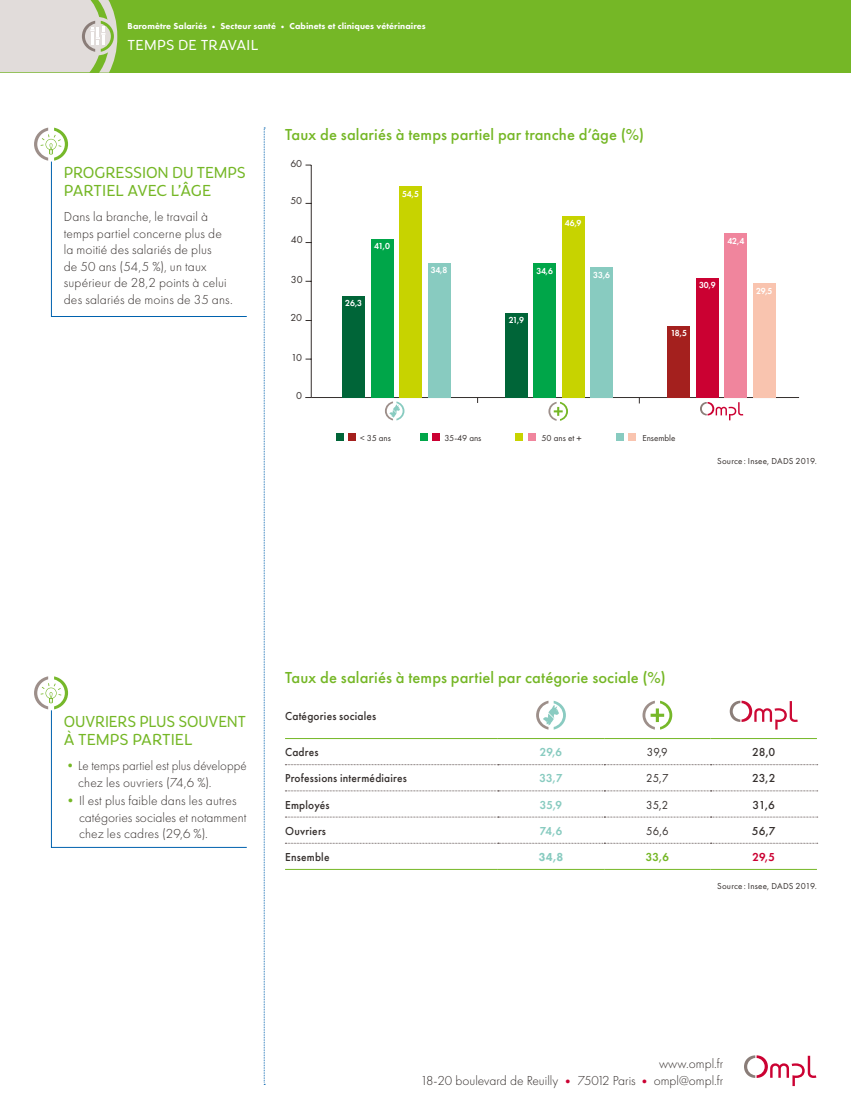
<style>
.page{position:relative;width:851px;height:1106px;background:#fff}
.page>*{position:absolute;margin:0;border:0;box-sizing:border-box;transform-origin:0 0}
.t1{font:500 16.5px "Futura PT";letter-spacing:.005em;color:#75b726}
.t2{font:300 16.5px/18px "Congenial";letter-spacing:-.01em;color:#75b726}
.t3{font:300 16.5px/18px "Congenial";letter-spacing:-.01em;color:#75b726;scale:.96 1}
.t4{font:300 15px "Congenial";letter-spacing:.01em;color:#fff}
.t5{font:300 13.5px/16.5px "Futura PT";letter-spacing:.01em;color:#352f2d}
.t6{font:300 13.5px/16.5px "Futura PT";letter-spacing:.01em;color:#352f2d;scale:.96 1}
.t7{font:500 12px "Futura PT";letter-spacing:.02em;color:#352f2d;scale:.95 1}
.t8{font:600 12px "Futura PT";letter-spacing:.005em;color:#88cbc0;scale:.95 1}
.t9{font:12px "Futura PT";color:#352f2d;scale:.95 1}
.t10{font:500 12px "Futura PT";letter-spacing:.02em;color:#352f2d}
.t11{font:800 12px "Futura PT";color:#88cbc0;scale:.95 1}
.t12{font:600 12px "Futura PT";color:#75b726;scale:.95 1}
.t13{font:600 12px "Futura PT";color:#cb0132;scale:.95 1}
.t14{font:10.5px "Futura PT";color:#352f2d}
.t15{font:800 9px "Futura PT";letter-spacing:.01em;color:#fff}
.t16{font:600 9px "Futura PT";letter-spacing:-.025em;color:#fff;scale:.95 1}
.t17{font:9px "Futura PT";letter-spacing:.025em;color:#352f2d}
.t18{font:9px "Futura PT";letter-spacing:.005em;color:#352f2d}
.s1{font-size:10.5px}
.s2{color:#75b726}
.s3{color:#cb0132}
</style>
<div class="page">
<div style="left:0;top:0;width:850px;height:72px;background:#75b726"></div>
<svg style="left:264px;top:128px;width:1px;height:957px"></svg>
<svg style="left:744px;top:1055px;width:72px;height:31px"></svg>
<svg style="left:0;top:0;width:117px;height:73px;background:#d7d8cb"></svg>
<hr style="left:311px;top:397px;width:488px;height:1px;background:#352f2d">
<hr style="left:311px;top:165px;width:1px;height:232px;background:#352f2d">
<div style="left:427px;top:263px;width:23px;height:134px;background:#88cbc0"></div>
<div style="left:590px;top:267px;width:23px;height:130px;background:#88cbc0"></div>
<div style="left:752px;top:283px;width:23px;height:114px;background:#f9c4af"></div>
<div style="left:399px;top:186px;width:23px;height:211px;background:#c7d300"></div>
<div style="left:561px;top:216px;width:23px;height:181px;background:#c7d300"></div>
<div style="left:724px;top:233px;width:23px;height:164px;background:#f0859d"></div>
<div style="left:371px;top:239px;width:22px;height:158px;background:#00a649"></div>
<div style="left:533px;top:263px;width:23px;height:134px;background:#00a649"></div>
<div style="left:695px;top:278px;width:23px;height:119px;background:#cb0132"></div>
<div style="left:342px;top:296px;width:23px;height:101px;background:#006538"></div>
<div style="left:505px;top:313px;width:22px;height:84px;background:#006538"></div>
<div style="left:667px;top:326px;width:23px;height:71px;background:#a4201e"></div>
<div style="left:515px;top:433px;width:7px;height:7px;background:#c7d300"></div>
<div style="left:420px;top:433px;width:7px;height:7px;background:#00a649"></div>
<div style="left:336px;top:433px;width:7px;height:7px;background:#006538"></div>
<div style="left:528px;top:433px;width:7px;height:7px;background:#f0859d"></div>
<div style="left:616px;top:433px;width:7px;height:7px;background:#88cbc0"></div>
<div style="left:628px;top:433px;width:8px;height:7px;background:#f9c4af"></div>
<div style="left:432px;top:433px;width:7px;height:7px;background:#cb0132"></div>
<div style="left:348px;top:433px;width:8px;height:7px;background:#a4201e"></div>
<svg style="left:548px;top:402px;width:20px;height:19px"></svg>
<svg style="left:385px;top:401px;width:19px;height:19px"></svg>
<svg style="left:700px;top:402px;width:43px;height:18px"></svg>
<svg style="left:285px;top:764px;width:532px;height:1px"></svg>
<svg style="left:285px;top:790px;width:532px;height:1px"></svg>
<svg style="left:285px;top:816px;width:532px;height:1px"></svg>
<hr style="left:285px;top:738px;width:212px;height:1px;background:#75b726">
<svg style="left:285px;top:843px;width:532px;height:1px"></svg>
<hr style="left:285px;top:869px;width:212px;height:1px;background:#75b726">
<hr style="left:497px;top:869px;width:107px;height:1px;background:#75b726">
<hr style="left:604px;top:869px;width:106px;height:1px;background:#75b726">
<hr style="left:710px;top:869px;width:106px;height:1px;background:#75b726">
<hr style="left:710px;top:738px;width:106px;height:1px;background:#75b726">
<hr style="left:497px;top:738px;width:107px;height:1px;background:#75b726">
<hr style="left:604px;top:738px;width:106px;height:1px;background:#75b726">
<svg style="left:536px;top:700px;width:30px;height:29px"></svg>
<svg style="left:642px;top:700px;width:30px;height:29px"></svg>
<svg style="left:729px;top:700px;width:68px;height:29px"></svg>
<svg style="left:34px;top:128px;width:213px;height:189px"></svg>
<svg style="left:34px;top:676px;width:213px;height:172px"></svg>
<p class="t15" style="left:128px;top:20px;width:300px">Baromètre Salariés • Secteur santé • Cabinets et cliniques vétérinaires</p>
<p class="t4" style="left:128px;top:36px;width:132px">TEMPS DE TRAVAIL</p>
<p class="t2" style="left:64px;top:164px;width:183px">PROGRESSION DU TEMPS<br>PARTIEL AVEC L’ÂGE</p>
<p class="t5" style="left:64px;top:209px;width:170px">Dans la branche, le travail à temps partiel concerne plus de la moitié des salariés de plus<br>de 50 ans (54,5 %), un taux supérieur de 28,2 points à celui des salariés de moins de 35 ans.</p>
<p class="t1" style="left:285px;top:125px;width:360px">Taux de salariés à temps partiel par tranche d’âge (%)</p>
<p class="t14" style="left:290px;top:157px;width:13px">60</p>
<p class="t14" style="left:290px;top:194px;width:13px">50</p>
<p class="t14" style="left:291px;top:233px;width:13px">40</p>
<p class="t14" style="left:291px;top:273px;width:13px">30</p>
<p class="t14" style="left:290px;top:311px;width:13px">20</p>
<p class="t14" style="left:291px;top:351px;width:13px">10</p>
<p class="t14" style="left:296px;top:389px;width:7px">0</p>
<p class="t16" style="left:402px;top:188px;width:19px">54,5</p>
<p class="t16" style="left:374px;top:241px;width:18px">41,0</p>
<p class="t16" style="left:345px;top:297px;width:19px">26,3</p>
<p class="t16" style="left:430px;top:265px;width:19px">34,8</p>
<p class="t16" style="left:564px;top:218px;width:19px">46,9</p>
<p class="t16" style="left:536px;top:265px;width:19px">34,6</p>
<p class="t16" style="left:508px;top:315px;width:18px">21,9</p>
<p class="t16" style="left:593px;top:269px;width:19px">33,6</p>
<p class="t16" style="left:727px;top:235px;width:19px">42,4</p>
<p class="t16" style="left:699px;top:280px;width:19px">30,9</p>
<p class="t16" style="left:670px;top:328px;width:18px">18,5</p>
<p class="t16" style="left:756px;top:285px;width:19px">29,5</p>
<p class="t18" style="left:360px;top:432px;width:32px">&lt; 35 ans</p>
<p class="t18" style="left:444px;top:432px;width:38px">35-49 ans</p>
<p class="t18" style="left:541px;top:432px;width:42px">50 ans et <span class="s1">+</span></p>
<p class="t18" style="left:642px;top:432px;width:35px">Ensemble</p>
<p class="t17" style="left:717px;top:456px;width:101px">Source: Insee, DADS 2019.</p>
<p class="t3" style="left:64px;top:712px;width:191px">OUVRIERS PLUS SOUVENT<br>À TEMPS PARTIEL</p>
<p class="t6" style="left:78px;top:757px;width:177px;text-indent:-14px"><span class="s2">•</span>Le temps partiel est plus développé chez les ouvriers (74,6 %).</p>
<p class="t5" style="left:79px;top:792px;width:169px;text-indent:-15px"><span class="s2">•</span>Il est plus faible dans les autres catégories sociales et notamment chez les cadres (29,6 %).</p>
<p class="t1" style="left:285px;top:668px;width:382px">Taux de salariés à temps partiel par catégorie sociale (%)</p>
<p class="t7" style="left:285px;top:708px;width:98px">Catégories sociales</p>
<p class="t7" style="left:285px;top:745px;width:37px">Cadres</p>
<p class="t8" style="left:540px;top:744px;width:25px">29,6</p>
<p class="t9" style="left:647px;top:745px;width:23px">39,9</p>
<p class="t10" style="left:752px;top:745px;width:25px">28,0</p>
<p class="t7" style="left:285px;top:771px;width:130px">Professions intermédiaires</p>
<p class="t8" style="left:539px;top:771px;width:26px">33,7</p>
<p class="t9" style="left:646px;top:771px;width:25px">25,7</p>
<p class="t10" style="left:752px;top:771px;width:25px">23,2</p>
<p class="t7" style="left:285px;top:797px;width:48px">Employés</p>
<p class="t8" style="left:540px;top:797px;width:25px">35,9</p>
<p class="t9" style="left:646px;top:797px;width:25px">35,2</p>
<p class="t10" style="left:752px;top:797px;width:24px">31,6</p>
<p class="t7" style="left:285px;top:823px;width:45px">Ouvriers</p>
<p class="t8" style="left:540px;top:823px;width:25px">74,6</p>
<p class="t9" style="left:646px;top:823px;width:25px">56,6</p>
<p class="t10" style="left:751px;top:823px;width:25px">56,7</p>
<p class="t7" style="left:285px;top:849px;width:48px">Ensemble</p>
<p class="t11" style="left:538px;top:849px;width:27px">34,8</p>
<p class="t12" style="left:645px;top:849px;width:26px">33,6</p>
<p class="t13" style="left:752px;top:849px;width:25px">29,5</p>
<p class="t17" style="left:717px;top:880px;width:101px">Source: Insee, DADS 2019.</p>
<p class="t5" style="left:420px;top:1055px;width:304px;text-align:right">www.ompl.fr<br>18-20 boulevard de Reuilly <span class="s3">•</span> 75012 Paris <span class="s3">•</span> ompl@ompl.fr</p>
</div>
